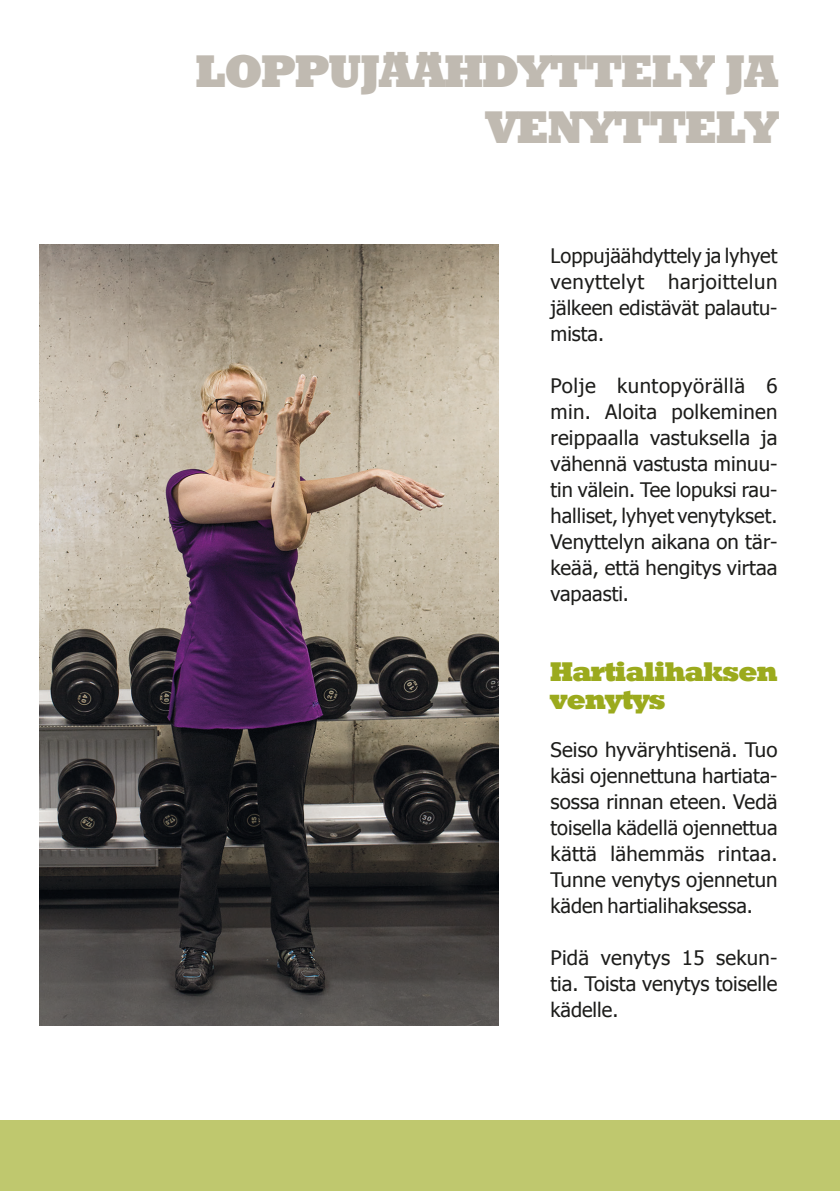
<style>
.page{position:relative;width:840px;height:1191px;background:#fff}
.page>*{position:absolute;margin:0;border:0;box-sizing:border-box;transform-origin:0 0}
.t1{font:44px/56px "Roland";color:#c0bab1;text-align:right}
.t2{font:26px/28.8px "Roland";color:#9baa1d}
.peruskpl{font:20px/26px "Tahoma";color:#1d1d1b;text-align:justify}
</style>
<div class="page">
<hr style="left:0;top:0;width:1px;height:148px;background:#bab3a3">
<img style="left:39px;top:244px;width:459px;height:781px">
<div style="left:0;top:1120px;width:839px;height:71px;background:#bfc86e"></div>
<p class="t1" style="left:196px;top:45px;width:582px">LOPPUJÄÄHDYTTELY JA<br>VENYTTELY</p>
<p class="peruskpl" style="left:550px;top:241px;width:228px">Loppujäähdyttely ja lyhyet venyttelyt harjoittelun jälkeen edistävät palautu&shy;mista.</p>
<p class="peruskpl" style="left:550px;top:371px;width:228px">Polje kuntopyörällä 6 min. Aloita polkeminen reippaalla vastuksella ja vähennä vastusta minuu&shy;tin välein. Tee lopuksi rau&shy;halliset, lyhyet venytykset.<br>Venyttelyn aikana on tär&shy;keää, että hengitys virtaa vapaasti.</p>
<p class="t2" style="left:550px;top:658px;width:228px">Hartialihaksen venytys</p>
<p class="peruskpl" style="left:550px;top:735px;width:228px">Seiso hyväryhtisenä. Tuo käsi ojennettuna hartiata&shy;sossa rinnan eteen. Vedä toisella kädellä ojennettua kättä lähemmäs rintaa.<br>Tunne venytys ojennetun käden hartialihaksessa.</p>
<p class="peruskpl" style="left:550px;top:943px;width:228px">Pidä venytys 15 sekun&shy;tia. Toista venytys toiselle kädelle.</p>
</div>
